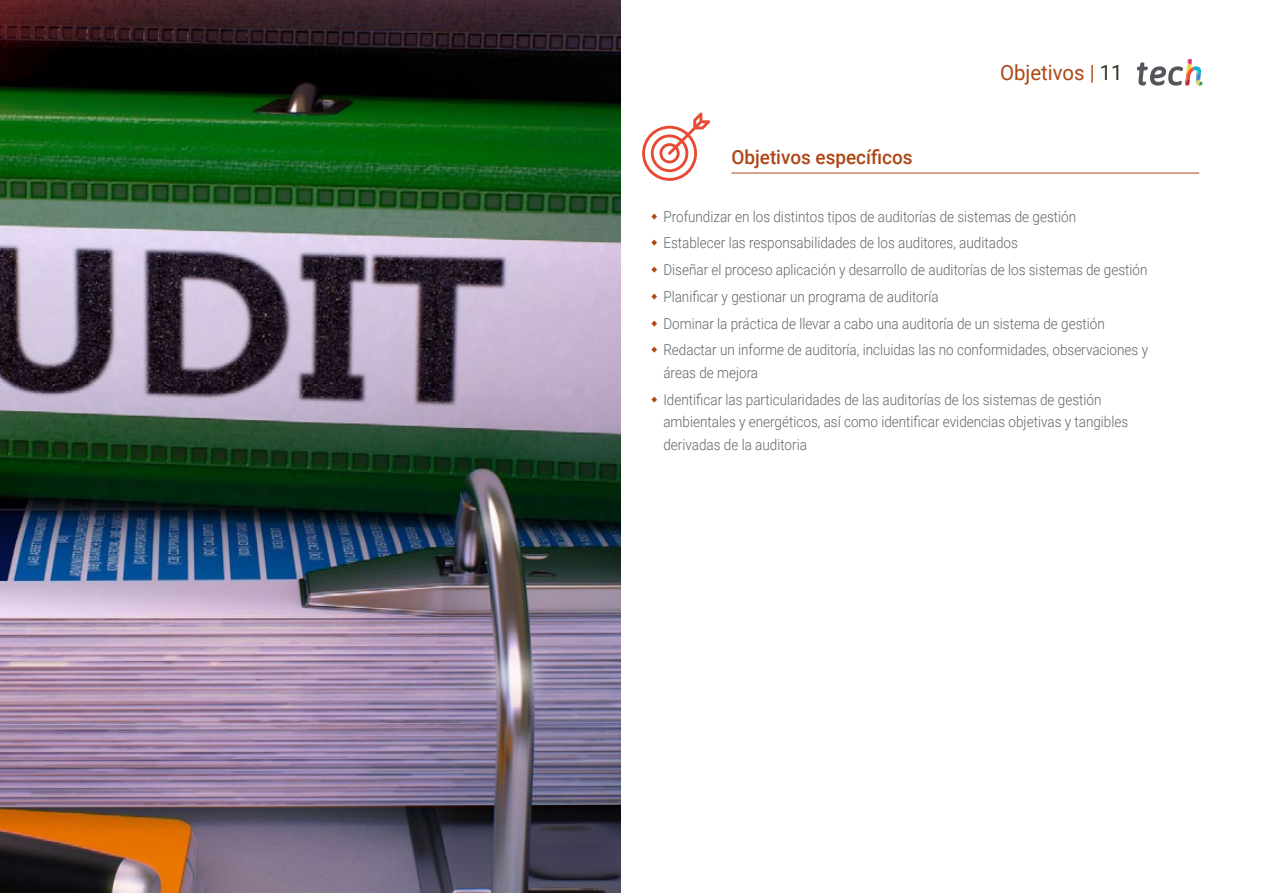
<style>
.page{position:relative;width:1263px;height:893px;background:#fff}
.page>*{position:absolute;margin:0;border:0;box-sizing:border-box;transform-origin:0 0}
.t1{font:21px "Roboto";color:#ae4615}
.t2{font:500 19.5px "Roboto";color:#ae4615}
.t3{font:300 15px/26.7px "Roboto";color:#61646a;scale:.9 1}
.s1{color:#312e20}
</style>
<div class="page">
<hr style="left:731px;top:173px;width:468px;height:1px;background:#ae4615">
<svg style="left:642px;top:112px;width:68px;height:69px"></svg>
<img style="left:0;top:0;width:621px;height:893px">
<svg style="left:1137px;top:59px;width:65px;height:27px"></svg>
<h2 class="t2" style="left:731px;top:144px;width:183px">Objetivos específicos</h2>
<h1 class="t1" style="left:1000px;top:57px;width:124px">Objetivos | <span class="s1">11</span></h1>
<p class="t3" style="left:663px;top:202px;width:540px">Profundizar en los distintos tipos de auditorías de sistemas de gestión<br>Establecer las responsabilidades de los auditores, auditados<br>Diseñar el proceso aplicación y desarrollo de auditorías de los sistemas de gestión Planificar y gestionar un programa de auditoría<br>Dominar la práctica de llevar a cabo una auditoría de un sistema de gestión Redactar un informe de auditoría, incluidas las no conformidades, observaciones y</p>
<p class="t3" style="left:663px;top:359px;width:488px">áreas de mejora<br>Identificar las particularidades de las auditorías de los sistemas de gestión</p>
<p class="t3" style="left:663px;top:410px;width:518px;line-height:22.5px">ambientales y energéticos, así como identificar evidencias objetivas y tangibles derivadas de la auditoria</p>
</div>
